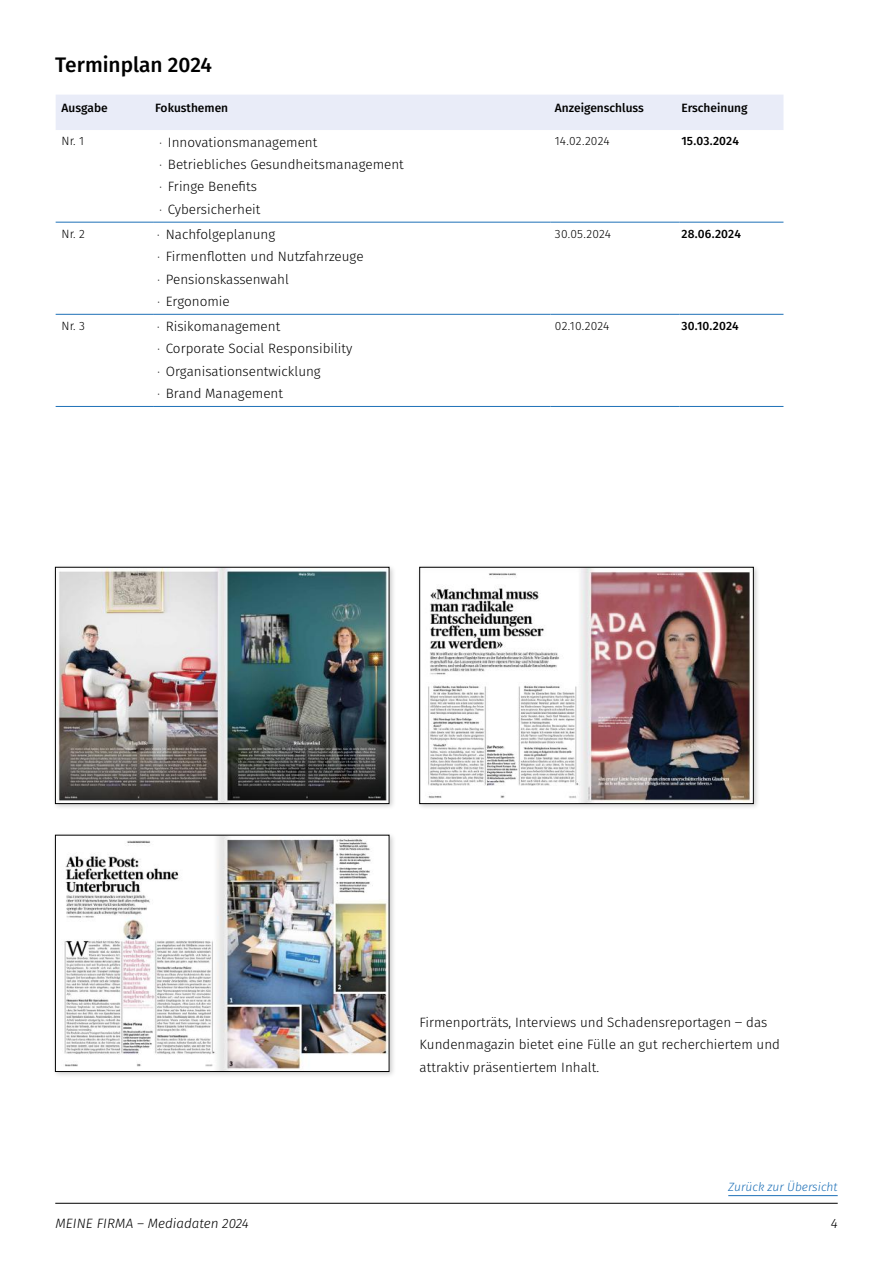
<style>
.page{position:relative;width:893px;height:1263px;background:#fff}
.page>*{position:absolute;margin:0;border:0;box-sizing:border-box;transform-origin:0 0}
.t1{font:500 21px "Fira Sans";color:#000}
.t2{font:300 13.5px/22.2px "Fira Sans";color:#000}
.t3{font:italic 300 13.5px "Fira Sans";color:#000}
.t4{font:500 12px "Fira Sans";color:#000}
.t5{font:300 12px "Fira Sans";color:#000}
.t6{font:italic 300 12px "Fira Sans";color:#1d70b7}
.s1{font-size:12px}
</style>
<div class="page">
<hr style="left:55px;top:1203px;width:783px;height:1px;background:#000">
<div style="left:56px;top:95px;width:727px;height:35px;background:#e9ecf8"></div>
<hr style="left:56px;top:222px;width:97px;height:1px;background:#1d70b7">
<hr style="left:153px;top:222px;width:398px;height:1px;background:#1d70b7">
<hr style="left:551px;top:222px;width:128px;height:1px;background:#1d70b7">
<hr style="left:679px;top:222px;width:104px;height:1px;background:#1d70b7">
<hr style="left:56px;top:314px;width:97px;height:1px;background:#1d70b7">
<hr style="left:153px;top:314px;width:398px;height:1px;background:#1d70b7">
<hr style="left:551px;top:314px;width:128px;height:1px;background:#1d70b7">
<hr style="left:679px;top:314px;width:104px;height:1px;background:#1d70b7">
<hr style="left:56px;top:406px;width:97px;height:1px;background:#1d70b7">
<hr style="left:153px;top:406px;width:398px;height:1px;background:#1d70b7">
<hr style="left:551px;top:406px;width:128px;height:1px;background:#1d70b7">
<hr style="left:679px;top:406px;width:104px;height:1px;background:#1d70b7">
<hr style="left:728px;top:1195px;width:110px;height:1px;background:#1d70b7">
<div style="left:52px;top:564px;width:344px;height:246px;background:#000;opacity:.2"></div>
<img style="left:57px;top:569px;width:330px;height:233px">
<div style="left:55px;top:567px;width:334px;height:237px;border:1px solid #000"></div>
<div style="left:416px;top:564px;width:344px;height:246px;background:#000;opacity:.2"></div>
<img style="left:422px;top:569px;width:329px;height:233px">
<div style="left:420px;top:567px;width:333px;height:237px;border:1px solid #000"></div>
<div style="left:52px;top:832px;width:344px;height:246px;background:#000;opacity:.2"></div>
<img style="left:57px;top:837px;width:330px;height:233px">
<div style="left:55px;top:835px;width:334px;height:237px;border:1px solid #000"></div>
<h1 class="t1" style="left:55px;top:48px;width:158px">Terminplan 2024</h1>
<p class="t4" style="left:62px;top:98px;width:48px">Ausgabe</p>
<p class="t4" style="left:155px;top:98px;width:74px">Fokusthemen</p>
<p class="t4" style="left:555px;top:98px;width:90px">Anzeigenschluss</p>
<p class="t4" style="left:681px;top:98px;width:68px">Erscheinung</p>
<p class="t5" style="left:62px;top:133px;width:24px">Nr. 1</p>
<p class="t2" style="left:159px;top:131px;width:246px"><span class="s1">⋅</span> Innovationsmanagement<br><span class="s1">⋅</span> Betriebliches Gesundheitsmanagement <span class="s1">⋅</span> Fringe Benefits<br><span class="s1">⋅</span> Cybersicherheit</p>
<p class="t5" style="left:555px;top:133px;width:56px">14.02.2024</p>
<p class="t4" style="left:681px;top:132px;width:59px">15.03.2024</p>
<p class="t5" style="left:62px;top:225px;width:25px">Nr. 2</p>
<p class="t2" style="left:157px;top:223px;width:208px"><span class="s1">⋅</span> Nachfolgeplanung<br><span class="s1">⋅</span> Firmenflotten und Nutzfahrzeuge <span class="s1">⋅</span> Pensionskassenwahl<br><span class="s1">⋅</span> Ergonomie</p>
<p class="t5" style="left:555px;top:225px;width:58px">30.05.2024</p>
<p class="t4" style="left:681px;top:224px;width:61px">28.06.2024</p>
<p class="t5" style="left:62px;top:317px;width:25px">Nr. 3</p>
<p class="t2" style="left:157px;top:315px;width:197px"><span class="s1">⋅</span> Risikomanagement<br><span class="s1">⋅</span> Corporate Social Responsibility <span class="s1">⋅</span> Organisationsentwicklung<br><span class="s1">⋅</span> Brand Management</p>
<p class="t5" style="left:555px;top:317px;width:56px">02.10.2024</p>
<p class="t4" style="left:681px;top:316px;width:59px">30.10.2024</p>
<p class="t2" style="left:420px;top:1011px;width:362px">Firmenporträts, Interviews und Schadensreportagen ‒ das<br>Kundenmagazin bietet eine Fülle an gut recherchiertem und attraktiv präsentiertem Inhalt.</p>
<p class="t6" style="left:728px;top:1178px;width:111px">Zurück zur Übersicht</p>
<p class="t3" style="left:55px;top:1213px;width:195px">MEINE FIRMA ― Mediadaten 2024</p>
<p class="t3" style="left:831px;top:1213px;width:8px">4</p>
</div>
